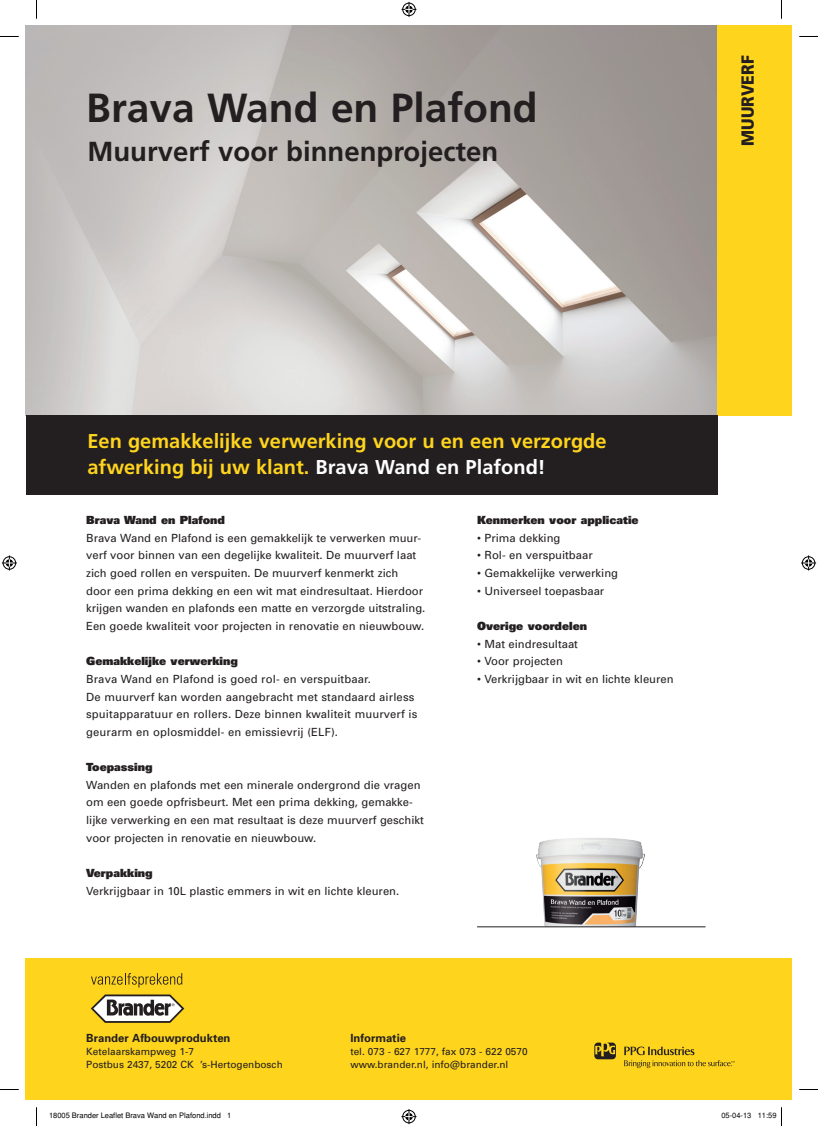
<style>
.page{position:relative;width:818px;height:1126px;background:#fff}
.page>*{position:absolute;margin:0;border:0;box-sizing:border-box;transform-origin:0 0}
.t1{font:700 40.62px "Frutiger";color:#231f20}
.t2{font:700 27.5px "Frutiger";color:#231f20}
.t3{font:700 20px/26.2px "Frutiger";color:#fed41d}
.t4{font:900 17.5px "Frutiger";color:#231f20;scale:.91 1}
.t5{font:11.25px/17.6px "Univers";color:#231f20}
.t6{font:900 11.25px "Univers";color:#231f20}
.t7{font:700 11.25px "Univers";color:#231f20}
.t8{font:10px/13.1px "Univers";color:#231f20}
.t9{font:7.5px "Helvetica";color:#000}
.s1{color:#fff}
</style>
<div class="page">
<img style="left:26px;top:26px;width:691px;height:390px">
<div style="left:717px;top:26px;width:74px;height:390px;background:#fed41d"></div>
<div style="left:26px;top:958px;width:765px;height:141px;background:#fed41d"></div>
<svg style="left:91px;top:973px;width:91px;height:14px"></svg>
<svg style="left:91px;top:994px;width:93px;height:28px"></svg>
<div style="left:26px;top:416px;width:691px;height:79px;background:#231f20"></div>
<img style="left:536px;top:838px;width:108px;height:88px">
<hr style="left:477px;top:926px;width:228px;height:1px;background:#231f20">
<svg style="left:594px;top:1042px;width:21px;height:17px"></svg>
<svg style="left:624px;top:1046px;width:110px;height:21px"></svg>
<svg style="left:0;top:36px;width:19px;height:1px"></svg>
<svg style="left:799px;top:36px;width:18px;height:1px"></svg>
<svg style="left:0;top:1089px;width:19px;height:1px"></svg>
<svg style="left:799px;top:1089px;width:18px;height:1px"></svg>
<svg style="left:36px;top:0;width:1px;height:19px"></svg>
<svg style="left:36px;top:1107px;width:1px;height:18px"></svg>
<svg style="left:401px;top:2px;width:15px;height:15px"></svg>
<svg style="left:401px;top:1109px;width:15px;height:14px"></svg>
<svg style="left:2px;top:555px;width:15px;height:15px"></svg>
<svg style="left:801px;top:555px;width:14px;height:15px"></svg>
<h1 class="t1" style="left:86px;top:84px;width:453px">Brava Wand en Plafond</h1>
<h2 class="t2" style="left:87px;top:135px;width:412px">Muurverf voor binnenprojecten</h2>
<h3 class="t4" style="left:736px;top:146px;width:101px;rotate:-90deg">MUURVERF</h3>
<h3 class="t3" style="left:87px;top:427px;width:520px">Een gemakkelijke verwerking voor u en een verzorgde afwerking bij uw klant. <span class="s1">Brava Wand en Plafond!</span></h3>
<p class="t6" style="left:86px;top:512px;width:140px">Brava Wand en Plafond</p>
<p class="t5" style="left:86px;top:529px;width:340px">Brava Wand en Plafond is een gemakkelijk te verwerken muur&shy;verf voor binnen van een degelijke kwaliteit. De muurverf laat zich goed rollen en verspuiten. De muurverf kenmerkt zich door een prima dekking en een wit mat eindresultaat. Hierdoor krijgen wanden en plafonds een matte en verzorgde uitstraling.<br>Een goede kwaliteit voor projecten in renovatie en nieuwbouw.</p>
<p class="t6" style="left:86px;top:653px;width:153px">Gemakkelijke verwerking</p>
<p class="t5" style="left:86px;top:670px;width:332px">Brava Wand en Plafond is goed rol- en verspuitbaar.<br>De muurverf kan worden aangebracht met standaard airless spuitapparatuur en rollers. Deze binnen kwaliteit muurverf is geurarm en oplosmiddel- en emissievrij (ELF).</p>
<p class="t6" style="left:86px;top:759px;width:68px">Toepassing</p>
<p class="t5" style="left:86px;top:776px;width:339px">Wanden en plafonds met een minerale ondergrond die vragen om een goede opfrisbeurt. Met een prima dekking, gemakke&shy;lijke verwerking en een mat resultaat is deze muurverf geschikt voor projecten in renovatie en nieuwbouw.</p>
<p class="t6" style="left:86px;top:865px;width:68px">Verpakking</p>
<p class="t5" style="left:86px;top:881px;width:314px">Verkrijgbaar in 10L plastic emmers in wit en lichte kleuren.</p>
<p class="t6" style="left:477px;top:512px;width:163px">Kenmerken voor applicatie</p>
<p class="t5" style="left:477px;top:529px;width:85px">• Prima dekking</p>
<p class="t5" style="left:477px;top:546px;width:117px">• Rol- en verspuitbaar</p>
<p class="t5" style="left:477px;top:564px;width:142px">• Gemakkelijke verwerking</p>
<p class="t5" style="left:477px;top:582px;width:129px">• Universeel toepasbaar</p>
<p class="t6" style="left:477px;top:618px;width:111px">Overige voordelen</p>
<p class="t5" style="left:477px;top:635px;width:102px">• Mat eindresultaat</p>
<p class="t5" style="left:477px;top:652px;width:87px">• Voor projecten</p>
<p class="t5" style="left:477px;top:670px;width:198px">• Verkrijgbaar in wit en lichte kleuren</p>
<p class="t7" style="left:86px;top:1030px;width:146px">Brander Afbouwprodukten</p>
<p class="t8" style="left:86px;top:1044px;width:198px">Ketelaarskampweg 1-7<br>Postbus 2437, 5202 CK ’s-Hertogenbosch</p>
<p class="t7" style="left:350px;top:1030px;width:57px">Informatie</p>
<p class="t8" style="left:350px;top:1044px;width:179px">tel. 073 - 627 1777, fax 073 - 622 0570 www.brander.nl, info@brander.nl</p>
<p class="t9" style="left:49px;top:1111px;width:184px">18005 Brander Leaflet Brava Wand en Plafond.indd 1</p>
<p class="t9" style="left:721px;top:1111px;width:57px">05-04-13 11:59</p>
</div>
